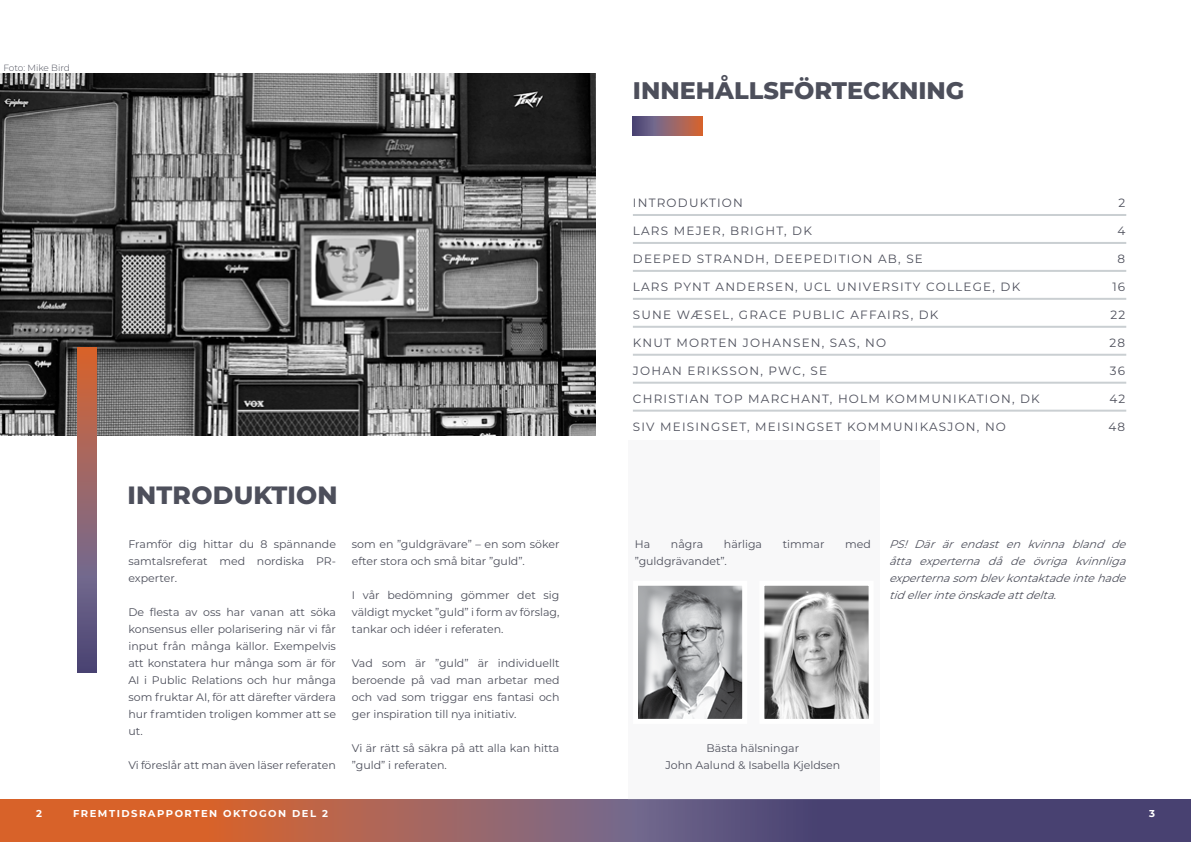
<style>
.page{position:relative;width:1191px;height:842px;background:#fff}
.page>*{position:absolute;margin:0;border:0;box-sizing:border-box;transform-origin:0 0}
.t1{font:800 25px "Montserrat";letter-spacing:.01em;color:#4d4f5b}
.t2{font:800 24px "Montserrat";color:#4d4f5b}
.t3{font:12px "Montserrat";letter-spacing:.1em;color:#4d4f5b}
.t4{font:11px/17px "Montserrat";color:#4d4f5b;text-align:justify}
.t5{font:italic 11px/17px "Montserrat";color:#4d4f5b;text-align:justify}
.t6{font:700 10px "Montserrat";letter-spacing:.15em;color:#fff}
.t7{font:300 9px "Montserrat";color:#4d4f5b}
</style>
<div class="page">
<img style="left:0;top:74px;width:595px;height:361px">
<svg style="left:0;top:800px;width:1191px;height:42px;background:#855760"></svg>
<hr style="left:633px;top:214px;width:493px;height:2px;background:#cacfd2">
<hr style="left:633px;top:242px;width:493px;height:2px;background:#cacfd2">
<hr style="left:633px;top:270px;width:493px;height:2px;background:#cacfd2">
<hr style="left:633px;top:298px;width:493px;height:2px;background:#cacfd2">
<hr style="left:633px;top:326px;width:493px;height:2px;background:#cacfd2">
<hr style="left:633px;top:354px;width:493px;height:2px;background:#cacfd2">
<hr style="left:633px;top:382px;width:493px;height:2px;background:#cacfd2">
<hr style="left:633px;top:410px;width:493px;height:2px;background:#cacfd2">
<svg style="left:78px;top:348px;width:19px;height:325px;background:#906168"></svg>
<div style="left:628px;top:440px;width:251px;height:360px;background:#f8f8f9"></div>
<svg style="left:633px;top:117px;width:69px;height:18px"></svg>
<svg style="left:638px;top:585px;width:105px;height:134px;background:#989a9c"></svg>
<svg style="left:764px;top:585px;width:105px;height:134px;background:#a4a4a4"></svg>
<p class="t7" style="left:3px;top:61px;width:68px">Foto: Mike Bird</p>
<h1 class="t1" style="left:127px;top:476px;width:212px">INTRODUKTION</h1>
<p class="t4" style="left:128px;top:536px;width:209px">Framför dig hittar du 8 spännande samtalsreferat med nordiska PR&shy;experter.</p>
<p class="t4" style="left:128px;top:604px;width:209px">De flesta av oss har vanan att söka konsensus eller polarisering när vi får input från många källor. Exempelvis att konstatera hur många som är för AI i Public Relations och hur många som fruktar AI, för att därefter värdera hur framtiden troligen kommer att se ut.</p>
<p class="t4" style="left:128px;top:757px;width:209px">Vi föreslår att man även läser referaten</p>
<p class="t4" style="left:352px;top:536px;width:209px">som en ”guldgrävare” – en som söker efter stora och små bitar ”guld”.</p>
<p class="t4" style="left:352px;top:587px;width:209px">I vår bedömning gömmer det sig väldigt mycket ”guld” i form av förslag, tankar och idéer i referaten.</p>
<p class="t4" style="left:352px;top:655px;width:209px">Vad som är ”guld” är individuellt beroende på vad man arbetar med och vad som triggar ens fantasi och ger inspiration till nya initiativ.</p>
<p class="t4" style="left:352px;top:740px;width:209px">Vi är rätt så säkra på att alla kan hitta ”guld” i referaten.</p>
<h2 class="t2" style="left:633px;top:73px;width:333px">INNEHÅLLSFÖRTECKNING</h2>
<p class="t3" style="left:633px;top:195px;width:112px">INTRODUKTION</p>
<p class="t3" style="left:1118px;top:195px;width:8px">2</p>
<p class="t3" style="left:633px;top:223px;width:181px">LARS MEJER, BRIGHT, DK</p>
<p class="t3" style="left:1117px;top:223px;width:9px">4</p>
<p class="t3" style="left:633px;top:251px;width:291px">DEEPED STRANDH, DEEPEDITION AB, SE</p>
<p class="t3" style="left:1117px;top:251px;width:9px">8</p>
<p class="t3" style="left:633px;top:279px;width:389px">LARS PYNT ANDERSEN, UCL UNIVERSITY COLLEGE, DK</p>
<p class="t3" style="left:1112px;top:279px;width:14px">16</p>
<p class="t3" style="left:633px;top:307px;width:307px">SUNE WÆSEL, GRACE PUBLIC AFFAIRS, DK</p>
<p class="t3" style="left:1110px;top:307px;width:16px">22</p>
<p class="t3" style="left:633px;top:335px;width:255px">KNUT MORTEN JOHANSEN, SAS, NO</p>
<p class="t3" style="left:1109px;top:335px;width:17px">28</p>
<p class="t3" style="left:633px;top:362px;width:196px">JOHAN ERIKSSON, PWC, SE</p>
<p class="t3" style="left:1110px;top:362px;width:17px">36</p>
<p class="t3" style="left:633px;top:390px;width:408px">CHRISTIAN TOP MARCHANT, HOLM KOMMUNIKATION, DK</p>
<p class="t3" style="left:1109px;top:390px;width:17px">42</p>
<p class="t3" style="left:633px;top:418px;width:375px">SIV MEISINGSET, MEISINGSET KOMMUNIKASJON, NO</p>
<p class="t3" style="left:1108px;top:418px;width:18px">48</p>
<p class="t4" style="left:635px;top:536px;width:17px">Ha</p>
<p class="t4" style="left:671px;top:536px;width:34px">några</p>
<p class="t4" style="left:724px;top:536px;width:40px">härliga</p>
<p class="t4" style="left:783px;top:536px;width:43px">timmar</p>
<p class="t4" style="left:845px;top:536px;width:27px">med</p>
<p class="t4" style="left:635px;top:553px;width:94px">”guldgrävandet”.</p>
<p class="t5" style="left:889px;top:536px;width:243px">PS! Där är endast en kvinna bland de åtta experterna då de övriga kvinnliga experternasom blevkontaktadeintehade tidellerinteönskadeattdelta.</p>
<p class="t4" style="left:665px;top:740px;width:176px;text-align:center">Bästa hälsningar<br>John Aalund &amp; Isabella Kjeldsen</p>
<p class="t6" style="left:36px;top:806px;width:7px">2</p>
<p class="t6" style="left:73px;top:806px;width:256px">FREMTIDSRAPPORTEN OKTOGON DEL 2</p>
<p class="t6" style="left:1149px;top:806px;width:7px">3</p>
</div>
